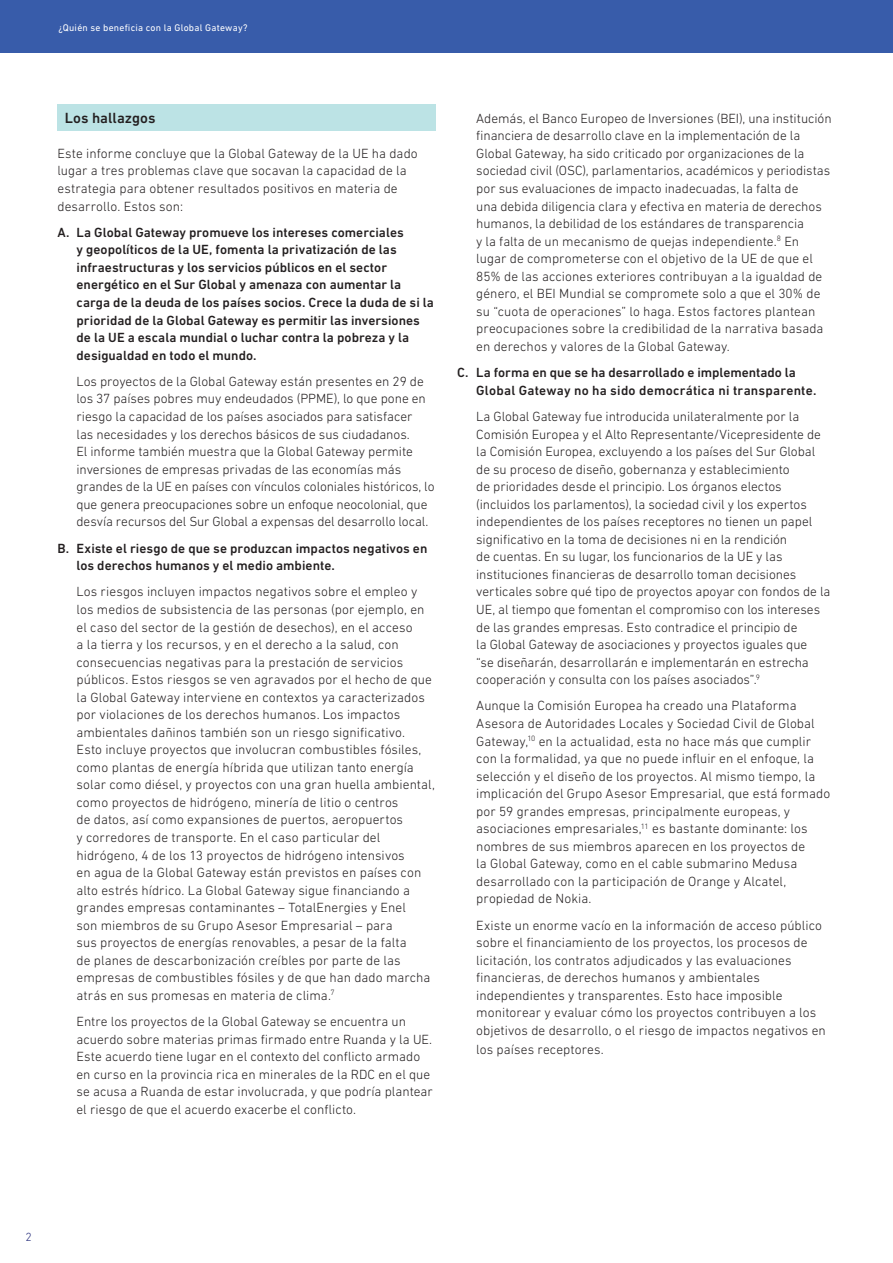
<style>
.page{position:relative;width:893px;height:1263px;background:#fff}
.page>*{position:absolute;margin:0;border:0;box-sizing:border-box;transform-origin:0 0}
.t1{font:500 15px "DIN Next LT Pro";color:#231f20}
.body{font:300 13.5px/17.5px "DIN Next LT Pro";letter-spacing:.005em;color:#231f20}
.t2{font:500 13.5px/17.5px "DIN Next LT Pro";letter-spacing:.005em;color:#231f20}
.t3{font:300 12px "DIN Next LT Pro";color:#29307d}
.t4{font:9.75px "DIN Next LT Pro";letter-spacing:.03em;color:#fff}
</style>
<div class="page">
<div style="left:0;top:0;width:893px;height:53px;background:#385caa"></div>
<div style="left:57px;top:105px;width:379px;height:26px;background:#bce3e5"></div>
<p class="t4" style="left:58px;top:22px;width:191px">¿Quién se beneficia con la Global Gateway?</p>
<h1 class="t1" style="left:65px;top:109px;width:92px">Los hallazgos</h1>
<p class="body" style="left:57px;top:144px;width:362px">Este informe concluye que la Global Gateway de la UE ha dado lugar a tres problemas clave que socavan la capacidad de la estrategia para obtener resultados positivos en materia de desarrollo. Estos son:</p>
<p class="t2" style="left:77px;top:223px;width:359px;text-indent:-19px">A. La Global Gateway promueve los intereses comerciales<br>y geopolíticos de la UE, fomenta la privatización de las infraestructuras y los servicios públicos en el sector energético en el Sur Global y amenaza con aumentar la carga de la deuda de los países socios. Crece la duda de si la prioridad de la Global Gateway es permitir las inversiones de la UE a escala mundial o luchar contra la pobreza y la desigualdad en todo el mundo.</p>
<p class="body" style="left:77px;top:372px;width:359px">Los proyectos de la Global Gateway están presentes en 29 de los 37 países pobres muy endeudados (PPME), lo que pone en riesgo la capacidad de los países asociados para satisfacer<br>las necesidades y los derechos básicos de sus ciudadanos.<br>El informe también muestra que la Global Gateway permite inversiones de empresas privadas de las economías más grandes de la UE en países con vínculos coloniales históricos, lo que genera preocupaciones sobre un enfoque neocolonial, que desvía recursos del Sur Global a expensas del desarrollo local.</p>
<p class="t2" style="left:77px;top:539px;width:352px;text-indent:-19px">B. Existe el riesgo de que se produzcan impactos negativos en los derechos humanos y el medio ambiente.</p>
<p class="body" style="left:77px;top:583px;width:360px">Los riesgos incluyen impactos negativos sobre el empleo y los medios de subsistencia de las personas (por ejemplo, en el caso del sector de la gestión de desechos), en el acceso<br>a la tierra y los recursos, y en el derecho a la salud, con consecuencias negativas para la prestación de servicios públicos. Estos riesgos se ven agravados por el hecho de que la Global Gateway interviene en contextos ya caracterizados por violaciones de los derechos humanos. Los impactos ambientales dañinos también son un riesgo significativo.<br>Esto incluye proyectos que involucran combustibles fósiles, como plantas de energía híbrida que utilizan tanto energía solar como diésel, y proyectos con una gran huella ambiental, como proyectos de hidrógeno, minería de litio o centros<br>de datos, así como expansiones de puertos, aeropuertos<br>y corredores de transporte. En el caso particular del hidrógeno, 4 de los 13 proyectos de hidrógeno intensivos<br>en agua de la Global Gateway están previstos en países con alto estrés hídrico. La Global Gateway sigue financiando a grandes empresas contaminantes – TotalEnergies y Enel<br>son miembros de su Grupo Asesor Empresarial – para<br>sus proyectos de energías renovables, a pesar de la falta<br>de planes de descarbonización creíbles por parte de las empresas de combustibles fósiles y de que han dado marcha atrás en sus promesas en materia de clima.<sup>7</sup></p>
<p class="body" style="left:77px;top:1013px;width:358px">Entre los proyectos de la Global Gateway se encuentra un acuerdo sobre materias primas firmado entre Ruanda y la UE.<br>Este acuerdo tiene lugar en el contexto del conflicto armado en curso en la provincia rica en minerales de la RDC en el que se acusa a Ruanda de estar involucrada, y que podría plantear el riesgo de que el acuerdo exacerbe el conflicto.</p>
<p class="body" style="left:476px;top:109px;width:357px">Además, el Banco Europeo de Inversiones (BEI), una institución financiera de desarrollo clave en la implementación de la Global Gateway, ha sido criticado por organizaciones de la sociedad civil (OSC), parlamentarios, académicos y periodistas por sus evaluaciones de impacto inadecuadas, la falta de<br>una debida diligencia clara y efectiva en materia de derechos humanos, la debilidad de los estándares de transparencia<br>y la falta de un mecanismo de quejas independiente.<sup>8</sup> En lugar de comprometerse con el objetivo de la UE de que el 85% de las acciones exteriores contribuyan a la igualdad de género, el BEI Mundial se compromete solo a que el 30% de su “cuota de operaciones” lo haga. Estos factores plantean preocupaciones sobre la credibilidad de la narrativa basada en derechos y valores de la Global Gateway.</p>
<p class="t2" style="left:476px;top:364px;width:342px;text-indent:-19px">C. La forma en que se ha desarrollado e implementado la<br>Global Gateway no ha sido democrática ni transparente.</p>
<p class="body" style="left:476px;top:407px;width:356px">La Global Gateway fue introducida unilateralmente por la Comisión Europea y el Alto Representante/Vicepresidente de la Comisión Europea, excluyendo a los países del Sur Global de su proceso de diseño, gobernanza y establecimiento<br>de prioridades desde el principio. Los órganos electos (incluidos los parlamentos), la sociedad civil y los expertos independientes de los países receptores no tienen un papel significativo en la toma de decisiones ni en la rendición<br>de cuentas. En su lugar, los funcionarios de la UE y las instituciones financieras de desarrollo toman decisiones verticales sobre qué tipo de proyectos apoyar con fondos de la UE, al tiempo que fomentan el compromiso con los intereses de las grandes empresas. Esto contradice el principio de<br>la Global Gateway de asociaciones y proyectos iguales que<br>“se diseñarán, desarrollarán e implementarán en estrecha cooperación y consulta con los países asociados”.<sup>9</sup></p>
<p class="body" style="left:476px;top:697px;width:356px">Aunque la Comisión Europea ha creado una Plataforma Asesora de Autoridades Locales y Sociedad Civil de Global Gateway,<sup>10</sup> en la actualidad, esta no hace más que cumplir con la formalidad, ya que no puede influir en el enfoque, la selección y el diseño de los proyectos. Al mismo tiempo, la implicación del Grupo Asesor Empresarial, que está formado por 59 grandes empresas, principalmente europeas, y asociaciones empresariales,<sup>11</sup> es bastante dominante: los nombres de sus miembros aparecen en los proyectos de<br>la Global Gateway, como en el cable submarino Medusa desarrollado con la participación de Orange y Alcatel, propiedad de Nokia.</p>
<p class="body" style="left:476px;top:916px;width:351px">Existe un enorme vacío en la información de acceso público sobre el financiamiento de los proyectos, los procesos de licitación, los contratos adjudicados y las evaluaciones financieras, de derechos humanos y ambientales independientes y transparentes. Esto hace imposible monitorear y evaluar cómo los proyectos contribuyen a los objetivos de desarrollo, o el riesgo de impactos negativos en</p>
<p class="body" style="left:476px;top:1040px;width:129px">los países receptores.</p>
<p class="t3" style="left:26px;top:1230px;width:8px">2</p>
</div>
